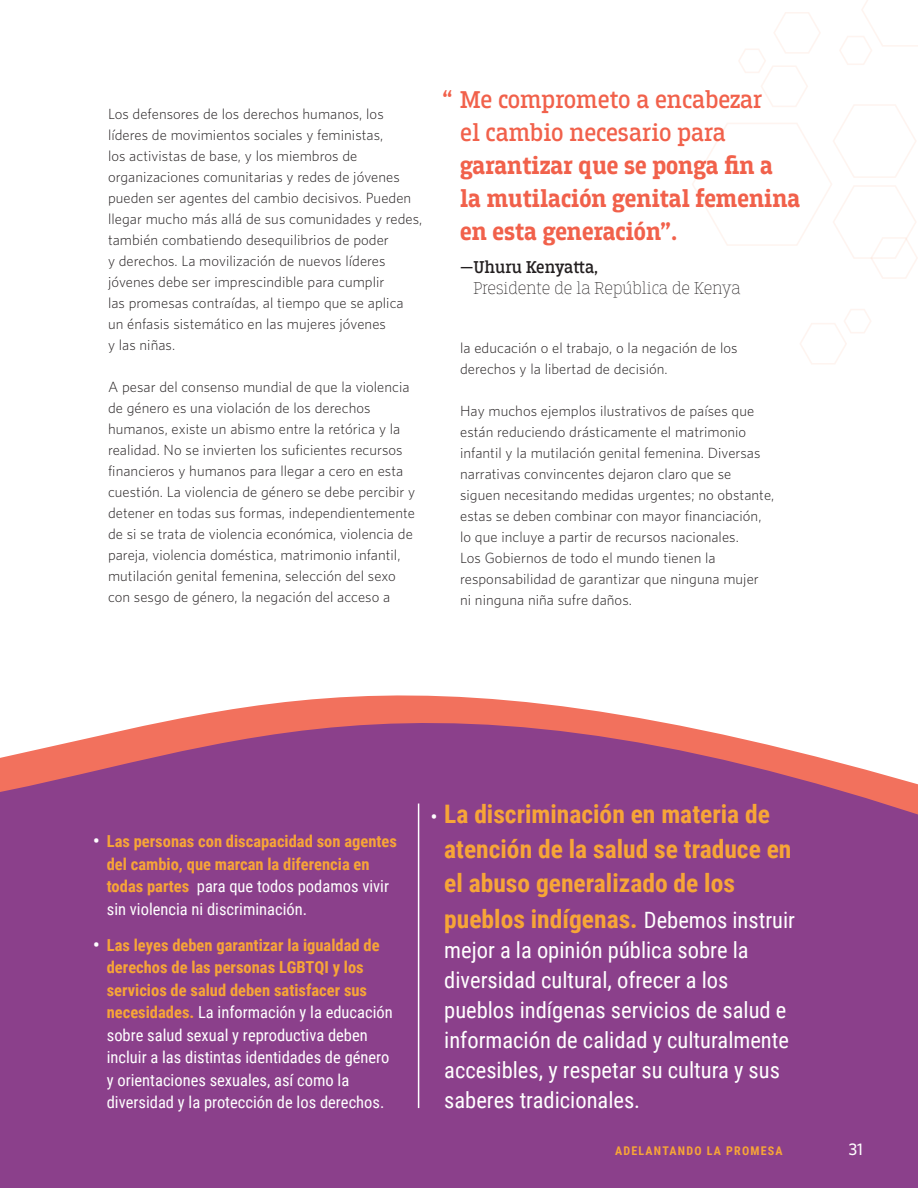
<style>
.page{position:relative;width:918px;height:1188px;background:#fff}
.page>*{position:absolute;margin:0;border:0;box-sizing:border-box;transform-origin:0 0}
.t1{font:28.5px "Breakers Slab";color:#f1614b}
.t2{font:700 25.5px/33px "Breakers Slab";color:#f1614b}
.t3{font:700 25.5px/35px "Roboto Condensed";color:#f7a537}
.t4{font:22.5px/30px "Roboto Condensed";color:#fff}
.t5{font:100 18px "Breakers Slab";color:#231f20}
.t6{font:18px "Breakers Slab";color:#231f20}
.t7{font:16.5px/22.5px "Roboto Condensed";color:#fff}
.t8{font:700 16.5px/22.5px "Roboto Condensed";color:#f7a537}
.t9{font:600 15px "UNFPA";color:#fff}
.running_text{font:300 13.5px/21px "UNFPA";letter-spacing:.005em;color:#231f20}
.t10{font:700 12px "Roboto Condensed";letter-spacing:.1em;color:#f7a537}
.s1{font-weight:400}
.s2{font-size:18px;color:#fff}
.s3{font-weight:400;color:#fff}
.s4{font-weight:700;font-size:18px}
.s5{font-weight:700;color:#f7a537}
.s6{font-weight:400;font-size:22.5px;color:#fff}
</style>
<div class="page">
<svg style="left:800px;top:309px;width:71px;height:55px"></svg>
<svg style="left:692px;top:0;width:226px;height:279px"></svg>
<svg style="left:0;top:695px;width:918px;height:493px;background:#974e8f"></svg>
<hr style="left:418px;top:804px;width:1px;height:304px;background:#fff">
<p class="running_text" style="left:108px;top:103px;width:316px">Los defensores de los derechos humanos, los líderes de movimientos sociales y feministas,<br>los activistas de base, y los miembros de organizaciones comunitarias y redes de jóvenes pueden ser agentes del cambio decisivos. Pueden llegar mucho más allá de sus comunidades y redes, también combatiendo desequilibrios de poder<br>y derechos. La movilización de nuevos líderes jóvenes debe ser imprescindible para cumplir<br>las promesas contraídas, al tiempo que se aplica un énfasis sistemático en las mujeres jóvenes<br>y las niñas.</p>
<p class="running_text" style="left:108px;top:376px;width:309px">A pesar del consenso mundial de que la violencia de género es una violación de los derechos humanos, existe un abismo entre la retórica y la realidad. No se invierten los suficientes recursos financieros y humanos para llegar a cero en esta cuestión. La violencia de género se debe percibir y detener en todas sus formas, independientemente de si se trata de violencia económica, violencia de pareja, violencia doméstica, matrimonio infantil, mutilación genital femenina, selección del sexo con sesgo de género, la negación del acceso a</p>
<p class="t1" style="left:442px;top:84px;width:12px">“</p>
<p class="t2" style="left:460px;top:84px;width:342px"><span class="s1">Me comprometo a encabezar<br>el cambio necesario para </span>garantizar que se ponga fin a la mutilación genital femenina en esta generación”.</p>
<p class="t6" style="left:460px;top:256px;width:140px">—Uhuru Kenyatta,</p>
<p class="t5" style="left:474px;top:278px;width:269px">Presidente de la República de Kenya</p>
<p class="running_text" style="left:460px;top:337px;width:279px">la educación o el trabajo, o la negación de los derechos y la libertad de decisión.</p>
<p class="running_text" style="left:460px;top:400px;width:316px">Hay muchos ejemplos ilustrativos de países que están reduciendo drásticamente el matrimonio infantil y la mutilación genital femenina. Diversas narrativas convincentes dejaron claro que se siguen necesitando medidas urgentes; no obstante, estas se deben combinar con mayor financiación, lo que incluye a partir de recursos nacionales.<br>Los Gobiernos de todo el mundo tienen la responsabilidad de garantizar que ninguna mujer<br>ni ninguna niña sufre daños.</p>
<p class="t8" style="left:107px;top:829px;width:292px;text-indent:-14px"><span class="s2">•</span> Las personas con discapacidad son agentes del cambio, que marcan la diferencia en todas partes <span class="s3">para que todos podamos vivir sin violencia ni discriminación.</span></p>
<p class="t7" style="left:107px;top:933px;width:287px;text-indent:-14px"><span class="s4">•</span> <span class="s5">Las leyes deben garantizar la igualdad de derechos de las personas LGBTQI y los servicios de salud deben satisfacer sus necesidades.</span> La información y la educación sobre salud sexual y reproductiva deben incluir a las distintas identidades de género y orientaciones sexuales, así como la diversidad y la protección de los derechos.</p>
<p class="t3" style="left:444px;top:796px;width:352px;text-indent:-14px"><span class="s2">•</span> La discriminación en materia de atención de la salud se traduce en el abuso generalizado de los pueblos indígenas. <span class="s6">Debemos instruir</span></p>
<p class="t4" style="left:444px;top:934px;width:346px">mejor a la opinión pública sobre la diversidad cultural, ofrecer a los pueblos indígenas servicios de salud e información de calidad y culturalmente accesibles, y respetar su cultura y sus saberes tradicionales.</p>
<p class="t10" style="left:615px;top:1142px;width:169px">ADELANTANDO LA PROMESA</p>
<p class="t9" style="left:849px;top:1139px;width:16px">31</p>
</div>
